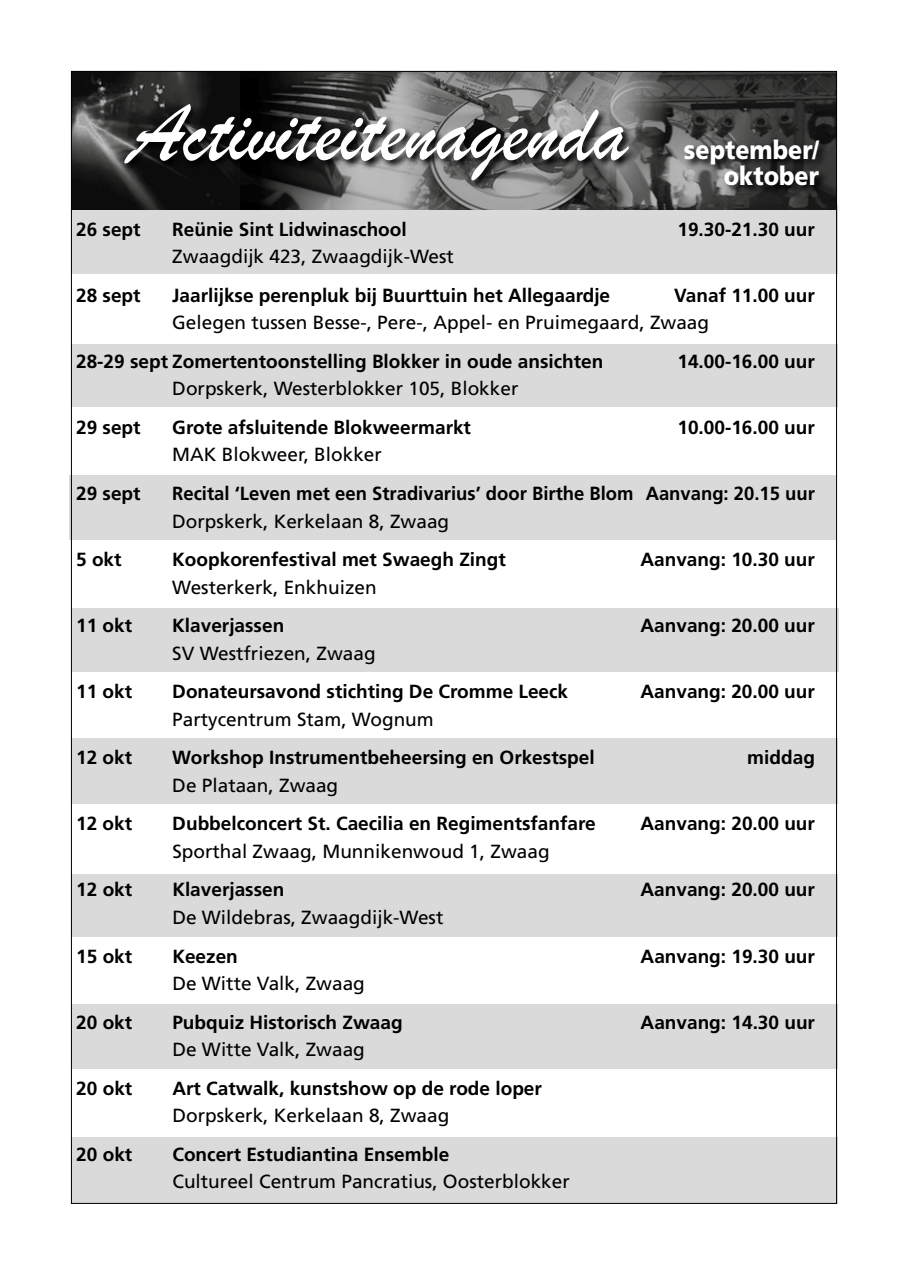
<style>
.page{position:relative;width:908px;height:1276px;background:#fff}
.page>*{position:absolute;margin:0;border:0;box-sizing:border-box;transform-origin:0 0}
.t1{font:86px "Brush Script";color:#fff}
.t2{font:900 26px/26px "Frutiger";color:#fff;text-align:right;scale:.89 1}
.t3{font:700 19px "Frutiger";color:#000}
.t4{font:19px "Frutiger";color:#000}
</style>
<div class="page">
<div style="left:71px;top:206px;width:765px;height:68px;background:#dadada"></div>
<div style="left:71px;top:345px;width:765px;height:62px;background:#dadada"></div>
<div style="left:69px;top:475px;width:765px;height:65px;background:#dadada"></div>
<div style="left:72px;top:607px;width:766px;height:64px;background:#dadada"></div>
<div style="left:71px;top:738px;width:765px;height:66px;background:#dadada"></div>
<div style="left:71px;top:874px;width:765px;height:63px;background:#dadada"></div>
<div style="left:71px;top:1003px;width:765px;height:65px;background:#dadada"></div>
<div style="left:71px;top:1137px;width:765px;height:66px;background:#dadada"></div>
<img style="left:73px;top:73px;width:761px;height:136px">
<svg style="left:122px;top:102px;width:706px;height:93px"></svg>
<h1 class="t1" style="left:129px;top:76px;width:499px">Activiteitenagenda</h1>
<h2 class="t2" style="left:683px;top:137px;width:153px">september/ oktober</h2>
<p class="t3" style="left:76px;top:218px;width:66px">26 sept</p>
<p class="t3" style="left:172px;top:218px;width:236px">Reünie Sint Lidwinaschool</p>
<p class="t3" style="left:677px;top:218px;width:139px">19.30-21.30 uur</p>
<p class="t4" style="left:172px;top:245px;width:283px">Zwaagdijk 423, Zwaagdijk-West</p>
<p class="t3" style="left:76px;top:284px;width:66px">28 sept</p>
<p class="t3" style="left:172px;top:284px;width:439px">Jaarlijkse perenpluk bij Buurttuin het Allegaardje</p>
<p class="t3" style="left:674px;top:284px;width:142px">Vanaf 11.00 uur</p>
<p class="t4" style="left:172px;top:312px;width:538px">Gelegen tussen Besse-, Pere-, Appel- en Pruimegaard, Zwaag</p>
<p class="t3" style="left:76px;top:350px;width:528px">28-29 sept Zomertentoonstelling Blokker in oude ansichten</p>
<p class="t3" style="left:677px;top:350px;width:139px">14.00-16.00 uur</p>
<p class="t4" style="left:172px;top:378px;width:347px">Dorpskerk, Westerblokker 105, Blokker</p>
<p class="t3" style="left:76px;top:416px;width:66px">29 sept</p>
<p class="t3" style="left:172px;top:416px;width:300px">Grote afsluitende Blokweermarkt</p>
<p class="t3" style="left:677px;top:416px;width:139px">10.00-16.00 uur</p>
<p class="t4" style="left:172px;top:444px;width:211px">MAK Blokweer, Blokker</p>
<p class="t3" style="left:76px;top:482px;width:66px">29 sept</p>
<p class="t3" style="left:172px;top:482px;width:644px">Recital ‘Leven met een Stradivarius’ door Birthe Blom Aanvang: 20.15 uur</p>
<p class="t4" style="left:172px;top:510px;width:278px">Dorpskerk, Kerkelaan 8, Zwaag</p>
<p class="t3" style="left:76px;top:548px;width:47px">5 okt</p>
<p class="t3" style="left:172px;top:548px;width:335px">Koopkorenfestival met Swaegh Zingt</p>
<p class="t3" style="left:640px;top:548px;width:176px">Aanvang: 10.30 uur</p>
<p class="t4" style="left:172px;top:576px;width:206px">Westerkerk, Enkhuizen</p>
<p class="t3" style="left:76px;top:614px;width:57px">11 okt</p>
<p class="t3" style="left:172px;top:614px;width:113px">Klaverjassen</p>
<p class="t3" style="left:640px;top:614px;width:176px">Aanvang: 20.00 uur</p>
<p class="t4" style="left:172px;top:642px;width:205px">SV Westfriezen, Zwaag</p>
<p class="t3" style="left:76px;top:680px;width:57px">11 okt</p>
<p class="t3" style="left:172px;top:680px;width:397px">Donateursavond stichting De Cromme Leeck</p>
<p class="t3" style="left:640px;top:680px;width:176px">Aanvang: 20.00 uur</p>
<p class="t4" style="left:172px;top:708px;width:263px">Partycentrum Stam, Wognum</p>
<p class="t3" style="left:76px;top:746px;width:57px">12 okt</p>
<p class="t3" style="left:172px;top:746px;width:423px">Workshop Instrumentbeheersing en Orkestspel</p>
<p class="t3" style="left:747px;top:746px;width:69px">middag</p>
<p class="t4" style="left:172px;top:774px;width:167px">De Plataan, Zwaag</p>
<p class="t3" style="left:76px;top:812px;width:57px">12 okt</p>
<p class="t3" style="left:172px;top:812px;width:425px">Dubbelconcert St. Caecilia en Regimentsfanfare</p>
<p class="t3" style="left:640px;top:812px;width:176px">Aanvang: 20.00 uur</p>
<p class="t4" style="left:172px;top:840px;width:378px">Sporthal Zwaag, Munnikenwoud 1, Zwaag</p>
<p class="t3" style="left:76px;top:878px;width:57px">12 okt</p>
<p class="t3" style="left:172px;top:878px;width:113px">Klaverjassen</p>
<p class="t3" style="left:640px;top:878px;width:176px">Aanvang: 20.00 uur</p>
<p class="t4" style="left:172px;top:906px;width:272px">De Wildebras, Zwaagdijk-West</p>
<p class="t3" style="left:76px;top:944px;width:57px">15 okt</p>
<p class="t3" style="left:172px;top:944px;width:67px">Keezen</p>
<p class="t3" style="left:640px;top:944px;width:176px">Aanvang: 19.30 uur</p>
<p class="t4" style="left:172px;top:972px;width:194px">De Witte Valk, Zwaag</p>
<p class="t3" style="left:76px;top:1010px;width:57px">20 okt</p>
<p class="t3" style="left:172px;top:1010px;width:232px">Pubquiz Historisch Zwaag</p>
<p class="t3" style="left:640px;top:1010px;width:176px">Aanvang: 14.30 uur</p>
<p class="t4" style="left:172px;top:1038px;width:194px">De Witte Valk, Zwaag</p>
<p class="t3" style="left:76px;top:1077px;width:57px">20 okt</p>
<p class="t3" style="left:172px;top:1077px;width:371px">Art Catwalk, kunstshow op de rode loper</p>
<p class="t4" style="left:172px;top:1104px;width:278px">Dorpskerk, Kerkelaan 8, Zwaag</p>
<p class="t3" style="left:76px;top:1143px;width:57px">20 okt</p>
<p class="t3" style="left:172px;top:1143px;width:278px">Concert Estudiantina Ensemble</p>
<p class="t4" style="left:172px;top:1170px;width:399px">Cultureel Centrum Pancratius, Oosterblokker</p>
</div>
